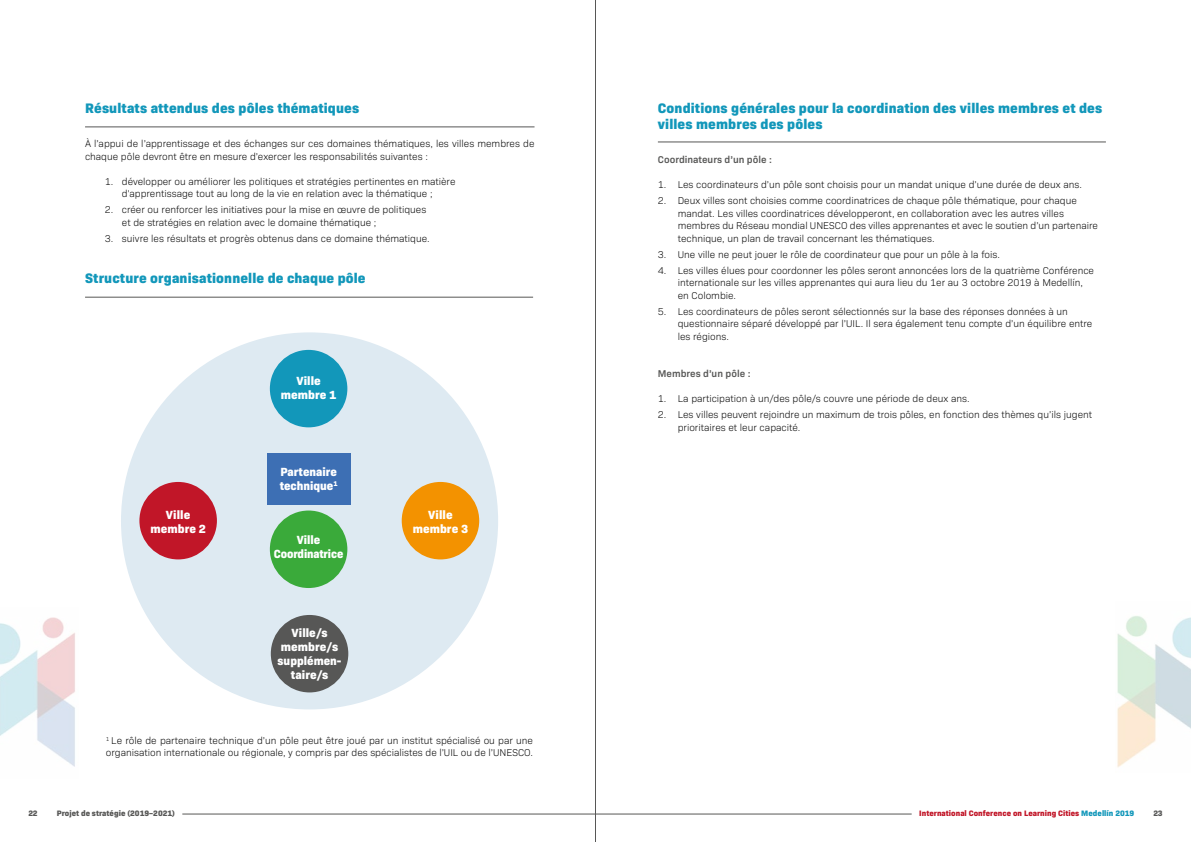
<style>
.page{position:relative;width:1191px;height:842px;background:#fff}
.page>*{position:absolute;margin:0;border:0;box-sizing:border-box;transform-origin:0 0}
.t1{font:800 14px/16px "Bio Sans";letter-spacing:.01em;color:#1297ba}
.t2{font:800 12px/14px "Bio Sans";letter-spacing:.005em;color:#fff;text-align:center}
.t3{font:300 10px/12.5px "Bio Sans";color:#000}
.t4{font:600 10px "Bio Sans";color:#575756}
.t5{font:800 8px "Bio Sans";letter-spacing:.005em;color:#c11628}
.t6{font:800 8px "Bio Sans";letter-spacing:.005em;color:#575756}
.s1{color:#1297ba}
</style>
<div class="page">
<hr style="left:85px;top:126px;width:449px;height:1px;background:#575756">
<hr style="left:85px;top:297px;width:448px;height:1px;background:#575756">
<hr style="left:658px;top:141px;width:448px;height:1px;background:#575756">
<div style="left:121px;top:332px;width:377px;height:377px;background:#deeaf2;border-radius:50%"></div>
<div style="left:270px;top:350px;width:77px;height:77px;background:#1297ba;border-radius:50%"></div>
<div style="left:271px;top:615px;width:77px;height:77px;background:#575756;border-radius:50%"></div>
<div style="left:270px;top:510px;width:77px;height:78px;background:#3aaa3a;border-radius:50%"></div>
<div style="left:267px;top:453px;width:83px;height:52px;background:#3d6fb4"></div>
<div style="left:402px;top:482px;width:77px;height:77px;background:#f39200;border-radius:50%"></div>
<div style="left:139px;top:482px;width:78px;height:77px;background:#c11628;border-radius:50%"></div>
<hr style="left:595px;top:0;width:1px;height:842px;background:#575756">
<hr style="left:182px;top:814px;width:729px;height:1px;background:#575756">
<img style="left:1117px;top:616px;width:74px;height:151px">
<img style="left:0;top:617px;width:75px;height:150px">
<h1 class="t1" style="left:85px;top:99px;width:276px">Résultats attendus des pôles thématiques</h1>
<p class="t3" style="left:85px;top:137px;width:451px">À l’appui de l’apprentissage et des échanges sur ces domaines thématiques, les villes membres de chaque pôle devront être en mesure d’exercer les responsabilités suivantes :</p>
<p class="t3" style="left:105px;top:174px;width:352px;text-align:center">1. développer ou améliorer les politiques et stratégies pertinentes en matière d'apprentissage tout au long de la vie en relation avec la thématique ;</p>
<p class="t3" style="left:122px;top:203px;width:306px;text-indent:-17px">2. créer ou renforcer les initiatives pour la mise en œuvre de politiques et de stratégies en relation avec le domaine thématique ;</p>
<p class="t3" style="left:105px;top:231px;width:326px">3. suivre les résultats et progrès obtenus dans ce domaine thématique.</p>
<h1 class="t1" style="left:85px;top:269px;width:282px">Structure organisationnelle de chaque pôle</h1>
<p class="t2" style="left:281px;top:373px;width:57px">Ville membre 1</p>
<p class="t2" style="left:150px;top:506px;width:57px">Ville membre 2</p>
<p class="t2" style="left:280px;top:464px;width:59px;text-align:left">Partenaire technique<sup>1</sup></p>
<p class="t2" style="left:274px;top:531px;width:71px">Ville<br>Coordinatrice</p>
<p class="t2" style="left:278px;top:625px;width:65px">Ville/s membre/s supplémen&shy;taire/s</p>
<p class="t2" style="left:413px;top:506px;width:57px">Ville membre 3</p>
<p class="t3" style="left:106px;top:733px;width:429px"><sup>1</sup> Le rôle de partenaire technique d’un pôle peut être joué par un institut spécialisé ou par une organisation internationale ou régionale, y compris par des spécialistes de l’UIL ou de l’UNESCO.</p>
<h1 class="t1" style="left:658px;top:99px;width:446px">Conditions générales pour la coordination des villes membres et des villes membres des pôles</h1>
<p class="t4" style="left:658px;top:152px;width:116px">Coordinateurs d’un pôle :</p>
<p class="t3" style="left:658px;top:178px;width:425px">1. Les coordinateurs d’un pôle sont choisis pour un mandat unique d’une durée de deux ans.</p>
<p class="t3" style="left:677px;top:194px;width:422px;text-indent:-20px">2. Deux villes sont choisies comme coordinatrices de chaque pôle thématique, pour chaque mandat. Les villes coordinatrices développeront, en collaboration avec les autres villes membres du Réseau mondial UNESCO des villes apprenantes et avec le soutien d’un partenaire technique, un plan de travail concernant les thématiques.</p>
<p class="t3" style="left:658px;top:247px;width:344px">3. Une ville ne peut jouer le rôle de coordinateur que pour un pôle à la fois.</p>
<p class="t3" style="left:677px;top:263px;width:418px;text-indent:-20px">4. Les villes élues pour coordonner les pôles seront annoncées lors de la quatrième Conférence internationale sur les villes apprenantes qui aura lieu du 1er au 3 octobre 2019 à Medellín, en Colombie.</p>
<p class="t3" style="left:677px;top:304px;width:416px;text-indent:-20px">5. Les coordinateurs de pôles seront sélectionnés sur la base des réponses données à un questionnaire séparé développé par l’UIL. Il sera également tenu compte d’un équilibre entre les régions.</p>
<p class="t4" style="left:658px;top:366px;width:94px">Membres d’un pôle :</p>
<p class="t3" style="left:658px;top:392px;width:313px">1. La participation à un/des pôle/s couvre une période de deux ans.</p>
<p class="t3" style="left:677px;top:408px;width:416px;text-indent:-20px">2. Les villes peuvent rejoindre un maximum de trois pôles, en fonction des thèmes qu’ils jugent prioritaires et leur capacité.</p>
<p class="t6" style="left:28px;top:807px;width:11px">22</p>
<p class="t6" style="left:57px;top:807px;width:120px">Projet de stratégie (2019–2021)</p>
<p class="t5" style="left:919px;top:807px;width:216px">International Conference on Learning Cities <span class="s1">Medellín 2019</span></p>
<p class="t6" style="left:1153px;top:807px;width:11px">23</p>
</div>
